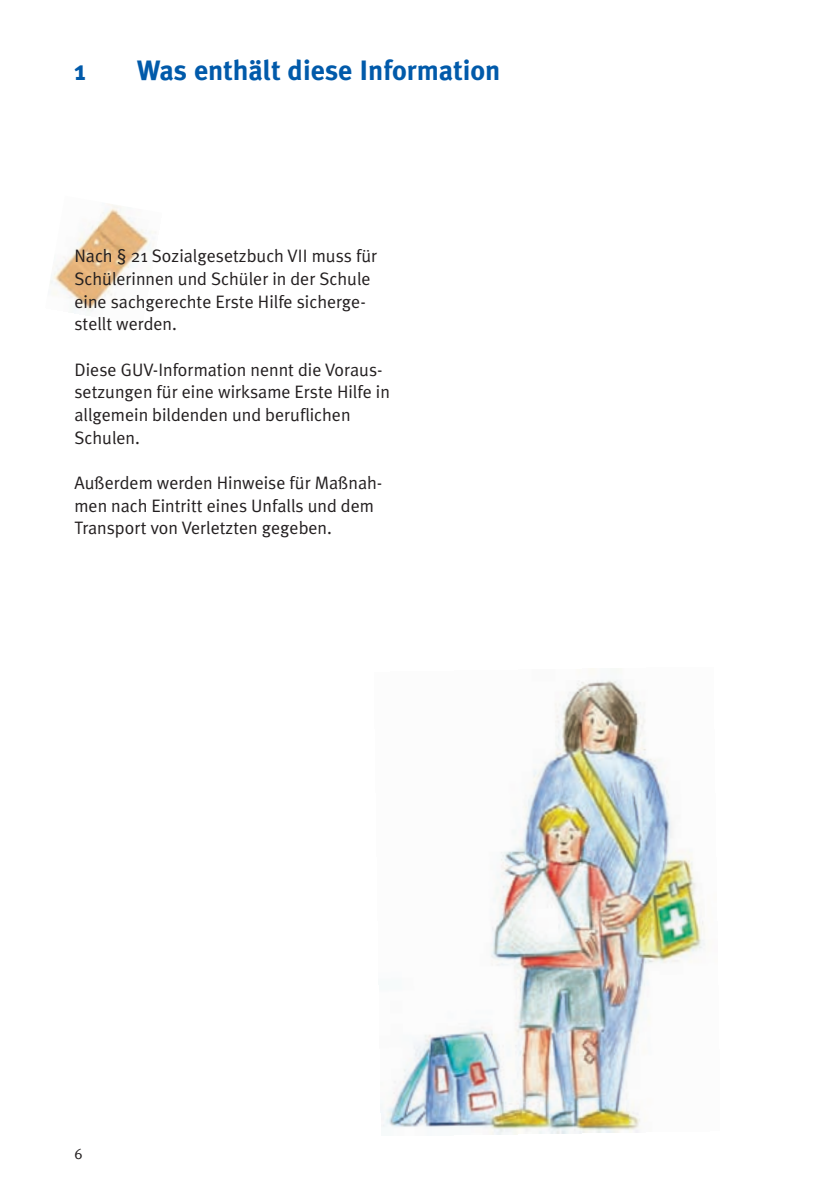
<style>
.page{position:relative;width:838px;height:1191px;background:#fff}
.page>*{position:absolute;margin:0;border:0;box-sizing:border-box;transform-origin:0 0}
.t1{font:700 28px "Meta Plus";color:#015aaa}
.t2{font:18px/22.6px "Meta Plus Normal";color:#231f20}
.t3{font:15px "Meta Plus Normal";color:#231f20}
</style>
<div class="page">
<img style="left:50px;top:204px;width:106px;height:107px">
<img style="left:380px;top:668px;width:325px;height:467px">
<h1 class="t1" style="left:74px;top:59px;width:13px">1</h1>
<h1 class="t1" style="left:137px;top:59px;width:365px">Was enthält diese Information</h1>
<p class="t2" style="left:74px;top:246px;width:304px">Nach § 21 Sozialgesetzbuch VII muss für Schülerinnen und Schüler in der Schule eine sachgerechte Erste Hilfe sicherge&shy;stellt werden.</p>
<p class="t2" style="left:74px;top:359px;width:317px">Diese GUV-Information nennt die Voraus&shy;setzungen für eine wirksame Erste Hilfe in allgemein bildenden und beruflichen<br>Schulen.</p>
<p class="t2" style="left:74px;top:473px;width:309px">Außerdem werden Hinweise für Maßnah&shy;men nach Eintritt eines Unfalls und dem<br>Transport von Verletzten gegeben.</p>
<p class="t3" style="left:74px;top:1148px;width:10px">6</p>
</div>
